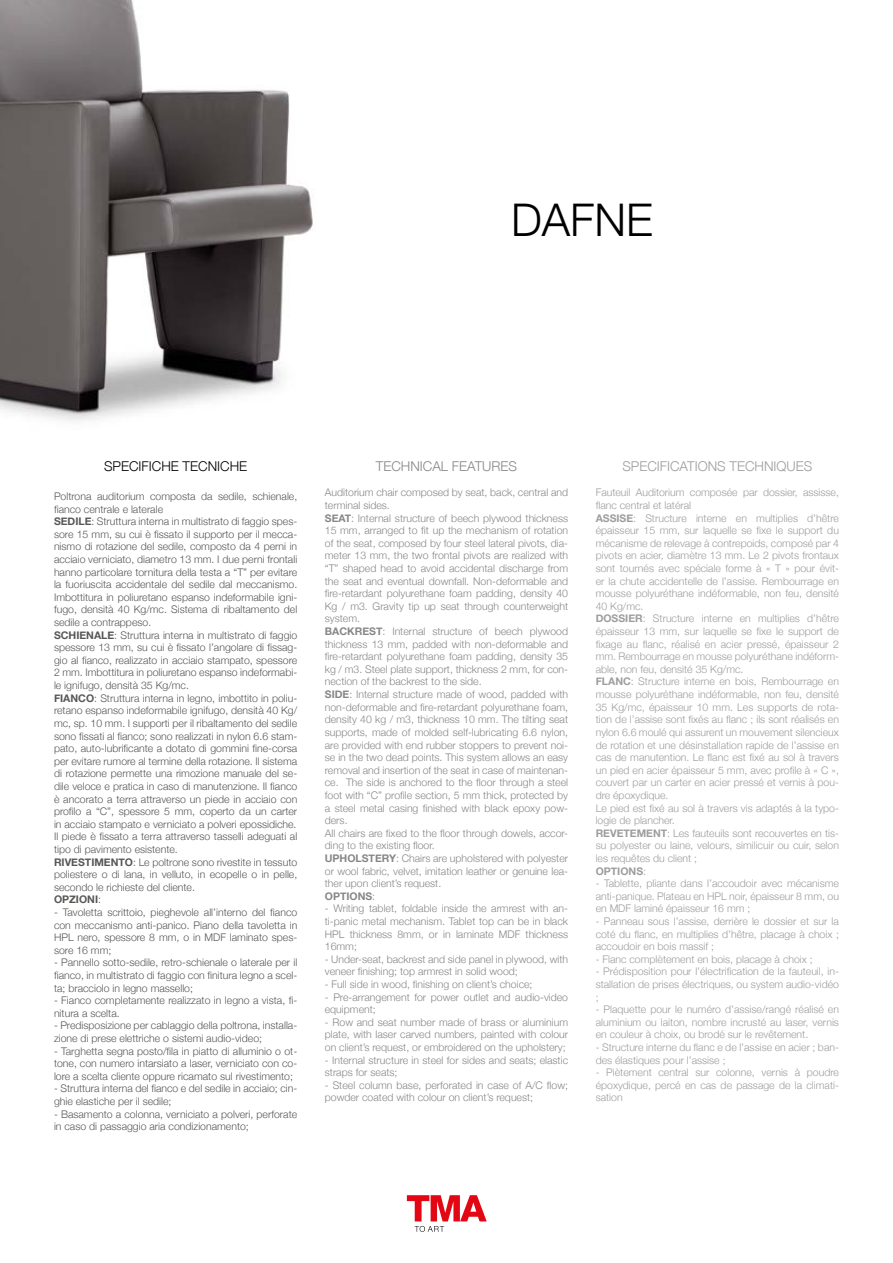
<style>
.page{position:relative;width:893px;height:1263px;background:#fff}
.page>*{position:absolute;margin:0;border:0;box-sizing:border-box;transform-origin:0 0}
.t1{font:300 45px "Helvetica Neue";color:#000}
.t2{font:300 13.5px "Helvetica Neue";color:#9d9d9c}
.t3{font:300 13.5px "Helvetica Neue";color:#000}
.t4{font:300 13.5px "Helvetica Neue";color:#878787}
.t5{font:300 10.5px/12.6px "Helvetica Neue";color:#575756}
.t6{font:300 10.5px/12.6px "Helvetica Neue";color:#878787}
.t7{font:300 10.5px/12.6px "Helvetica Neue";color:#9d9d9c;text-align:justify}
.s1{font-weight:700}
</style>
<div class="page">
<svg style="left:407px;top:1195px;width:80px;height:37px"></svg>
<img style="left:0;top:0;width:314px;height:421px">
<h1 class="t1" style="left:511px;top:184px;width:143px">DAFNE</h1>
<p class="t3" style="left:104px;top:456px;width:145px">SPECIFICHE TECNICHE</p>
<p class="t5" style="left:54px;top:489px;width:245px">Poltrona auditorium composta da sedile, schienale, fianco centrale e laterale<br><span class="s1">SEDILE</span>: Struttura interna in multistrato di faggio spes&shy;sore 15 mm, su cui è fissato il supporto per il mecca&shy;nismo di rotazione del sedile, composto da 4 perni in acciaio verniciato, diametro 13 mm. I due perni frontali hanno particolare tornitura della testa a “T” per evitare la fuoriuscita accidentale del sedile dal meccanismo.<br>Imbottitura in poliuretano espanso indeformabile igni&shy;fugo, densità 40 Kg/mc. Sistema di ribaltamento del sedile a contrappeso.<br><span class="s1">SCHIENALE</span>: Struttura interna in multistrato di faggio spessore 13 mm, su cui è fissato l’angolare di fissag&shy;gio al fianco, realizzato in acciaio stampato, spessore 2 mm. Imbottitura in poliuretano espanso indeformabi&shy;le ignifugo, densità 35 Kg/mc.<br><span class="s1">FIANCO</span>: Struttura interna in legno, imbottito in poliu&shy;retano espanso indeformabile ignifugo, densità 40 Kg/ mc, sp. 10 mm. I supporti per il ribaltamento del sedile sono fissati al fianco; sono realizzati in nylon 6.6 stam&shy;pato, auto-lubrificante a dotato di gommini fine-corsa per evitare rumore al termine della rotazione. Il sistema di rotazione permette una rimozione manuale del se&shy;dile veloce e pratica in caso di manutenzione. Il fianco è ancorato a terra attraverso un piede in acciaio con profilo a “C”, spessore 5 mm, coperto da un carter in acciaio stampato e verniciato a polveri epossidiche.<br>Il piede è fissato a terra attraverso tasselli adeguati al tipo di pavimento esistente.<br><span class="s1">RIVESTIMENTO</span>: Le poltrone sono rivestite in tessuto poliestere o di lana, in velluto, in ecopelle o in pelle, secondo le richieste del cliente.<br><span class="s1">OPZIONI</span>:</p>
<p class="t5" style="left:54px;top:905px;width:245px;text-align:justify">- Tavoletta scrittoio, pieghevole all’interno del fianco con meccanismo anti-panico. Piano della tavoletta in HPL nero, spessore 8 mm, o in MDF laminato spes&shy;sore 16 mm;</p>
<p class="t5" style="left:54px;top:955px;width:245px;text-align:justify">- Pannello sotto-sedile, retro-schienale o laterale per il fianco, in multistrato di faggio con finitura legno a scel&shy;ta; bracciolo in legno massello;</p>
<p class="t5" style="left:54px;top:993px;width:245px">- Fianco completamente realizzato in legno a vista, fi&shy;nitura a scelta.</p>
<p class="t5" style="left:54px;top:1018px;width:245px">- Predisposizione per cablaggio della poltrona, installa&shy;zione di prese elettriche o sistemi audio-video;</p>
<p class="t5" style="left:54px;top:1044px;width:245px;text-align:justify">- Targhetta segna posto/fila in piatto di alluminio o ot&shy;tone, con numero intarsiato a laser, verniciato con co&shy;lore a scelta cliente oppure ricamato sul rivestimento;</p>
<p class="t5" style="left:54px;top:1081px;width:245px">- Struttura interna del fianco e del sedile in acciaio; cin&shy;ghie elastiche per il sedile;</p>
<p class="t5" style="left:54px;top:1107px;width:245px">- Basamento a colonna, verniciato a polveri, perforate in caso di passaggio aria condizionamento;</p>
<p class="t4" style="left:376px;top:456px;width:143px">TECHNICAL FEATURES</p>
<p class="t6" style="left:325px;top:486px;width:245px">Auditorium chair composed by seat, back, central and terminal sides.<br><span class="s1">SEAT</span>: Internal structure of beech plywood thickness 15 mm, arranged to fit up the mechanism of rotation of the seat, composed by four steel lateral pivots, dia&shy;meter 13 mm, the two frontal pivots are realized with “T” shaped head to avoid accidental discharge from the seat and eventual downfall. Non-deformable and fire-retardant polyurethane foam padding, density 40<br>Kg / m3. Gravity tip up seat through counterweight system.<br><span class="s1">BACKREST</span>: Internal structure of beech plywood thickness 13 mm, padded with non-deformable and fire-retardant polyurethane foam padding, density 35 kg / m3. Steel plate support, thickness 2 mm, for con&shy;nection of the backrest to the side.<br><span class="s1">SIDE</span>: Internal structure made of wood, padded with non-deformable and fire-retardant polyurethane foam, density 40 kg / m3, thickness 10 mm. The tilting seat supports, made of molded self-lubricating 6.6 nylon, are provided with end rubber stoppers to prevent noi&shy;se in the two dead points. This system allows an easy removal and insertion of the seat in case of maintenan&shy;ce. The side is anchored to the floor through a steel foot with “C” profile section, 5 mm thick, protected by a steel metal casing finished with black epoxy pow&shy;ders.<br>All chairs are fixed to the floor through dowels, accor&shy;ding to the existing floor.<br><span class="s1">UPHOLSTERY</span>: Chairs are upholstered with polyester or wool fabric, velvet, imitation leather or genuine lea&shy;ther upon client’s request.<br><span class="s1">OPTIONS</span>:</p>
<p class="t6" style="left:325px;top:901px;width:245px;text-align:justify">- Writing tablet, foldable inside the armrest with an&shy;ti-panic metal mechanism. Tablet top can be in black HPL thickness 8mm, or in laminate MDF thickness 16mm;</p>
<p class="t6" style="left:325px;top:952px;width:245px">- Under-seat, backrest and side panel in plywood, with veneer finishing; top armrest in solid wood;</p>
<p class="t6" style="left:325px;top:977px;width:209px">- Full side in wood, finishing on client’s choice;</p>
<p class="t6" style="left:325px;top:990px;width:245px">- Pre-arrangement for power outlet and audio-video equipment;</p>
<p class="t6" style="left:325px;top:1015px;width:245px;text-align:justify">- Row and seat number made of brass or aluminium plate, with laser carved numbers, painted with colour on client’s request, or embroidered on the upholstery;</p>
<p class="t6" style="left:325px;top:1053px;width:245px">- Internal structure in steel for sides and seats; elastic straps for seats;</p>
<p class="t6" style="left:325px;top:1078px;width:245px">- Steel column base, perforated in case of A/C flow; powder coated with colour on client’s request;</p>
<p class="t2" style="left:622px;top:456px;width:191px">SPECIFICATIONS TECHNIQUES</p>
<p class="t7" style="left:596px;top:486px;width:245px;text-align:left">Fauteuil Auditorium composée par dossier, assisse, flanc central et latéral<br><span class="s1">ASSISE</span>: Structure interne en multiplies d’hêtre épaisseur 15 mm, sur laquelle se fixe le support du mécanisme de relevage à contrepoids, composé par 4 pivots en acier, diamètre 13 mm. Le 2 pivots frontaux sont tournés avec spéciale forme à « T » pour évit&shy;er la chute accidentelle de l’assise. Rembourrage en mousse polyuréthane indéformable, non feu, densité 40 Kg/mc.<br><span class="s1">DOSSIER</span>: Structure interne en multiplies d’hêtre épaisseur 13 mm, sur laquelle se fixe le support de fixage au flanc, réalisé en acier pressé, épaisseur 2 mm. Rembourrage en mousse polyuréthane indéform&shy;able, non feu, densité 35 Kg/mc.<br><span class="s1">FLANC</span>: Structure interne en bois, Rembourrage en mousse polyuréthane indéformable, non feu, densité 35 Kg/mc, épaisseur 10 mm. Les supports de rota&shy;tion de l’assise sont fixés au flanc ; ils sont réalisés en nylon 6.6 moulé qui assurent un mouvement silencieux de rotation et une désinstallation rapide de l’assise en cas de manutention. Le flanc est fixé au sol à travers un pied en acier épaisseur 5 mm, avec profile à « C », couvert par un carter en acier pressé et vernis à pou&shy;dre époxydique.<br>Le pied est fixé au sol à travers vis adaptés à la typo&shy;logie de plancher.<br><span class="s1">REVETEMENT</span>: Les fauteuils sont recouvertes en tis&shy;su polyester ou laine, velours, similicuir ou cuir, selon les requêtes du client ;<br><span class="s1">OPTIONS</span>:</p>
<p class="t7" style="left:596px;top:876px;width:245px">- Tablette, pliante dans l’accoudoir avec mécanisme anti-panique. Plateau en HPL noir, épaisseur 8 mm, ou en MDF laminé épaisseur 16 mm ;</p>
<p class="t7" style="left:596px;top:914px;width:245px">- Panneau sous l’assise, derrière le dossier et sur la coté du flanc, en multiplies d’hêtre, placage à choix ; accoudoir en bois massif ;</p>
<p class="t7" style="left:596px;top:952px;width:219px">- Flanc complètement en bois, placage à choix ;</p>
<p class="t7" style="left:596px;top:964px;width:245px">- Prédisposition pour l’électrification de la fauteuil, in&shy;stallation de prises électriques, ou system audio-vidéo ;</p>
<p class="t7" style="left:596px;top:1002px;width:245px">- Plaquette pour le numéro d’assise/rangé réalisé en aluminium ou laiton, nombre incrusté au laser, vernis en couleur à choix, ou brodé sur le revêtement.</p>
<p class="t7" style="left:596px;top:1040px;width:245px">- Structure interne du flanc e de l’assise en acier ; ban&shy;des élastiques pour l’assise ;</p>
<p class="t7" style="left:596px;top:1065px;width:245px">- Piètement central sur colonne, vernis à poudre époxydique, percé en cas de passage de la climati&shy;sation</p>
</div>
